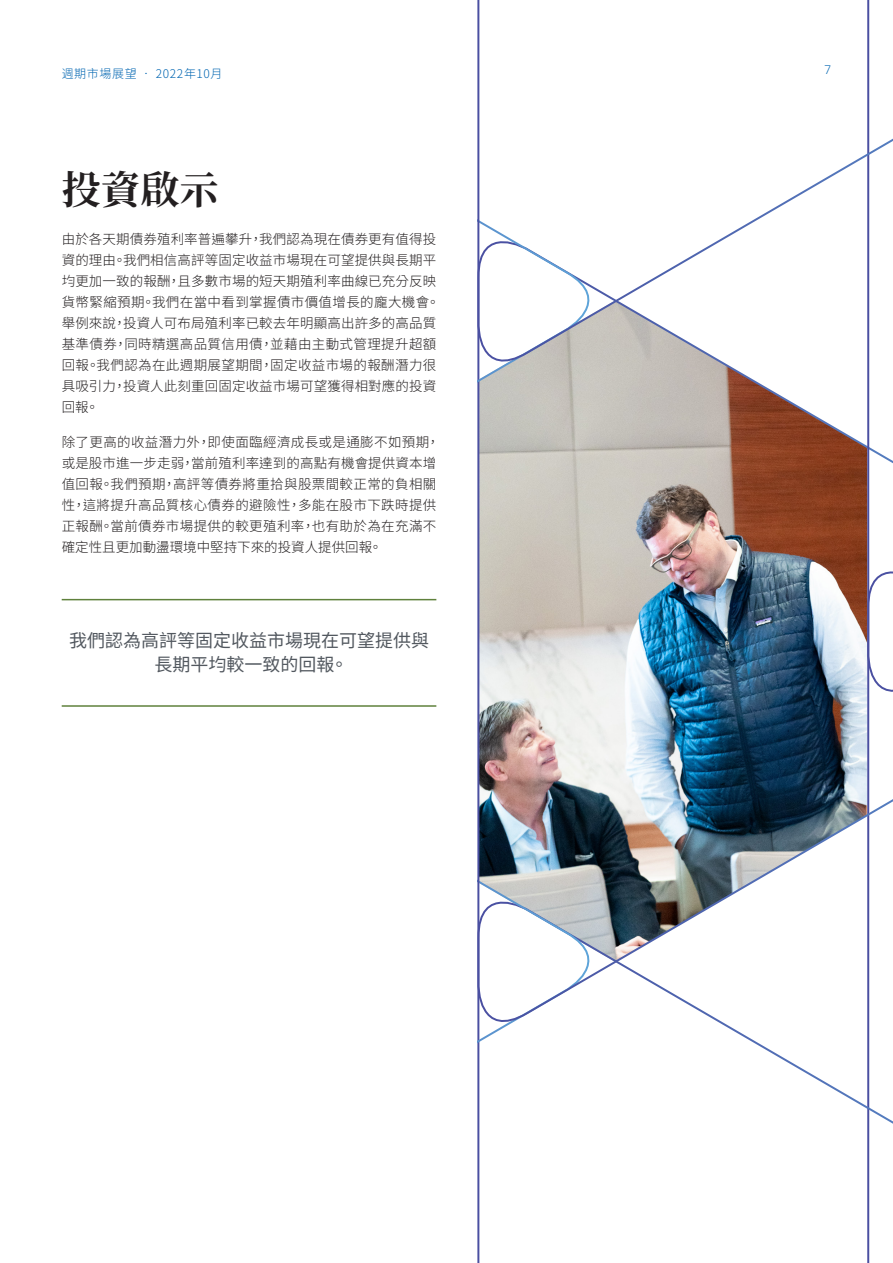
<style>
.page{position:relative;width:893px;height:1263px;background:#fff}
.page>*{position:absolute;margin:0;border:0;box-sizing:border-box;transform-origin:0 0}
.Headline_TC_B_26_31{font:700 39px "Noto Serif CJ Ktc";color:#231f20}
.Callout_Body_TC_R_12{font:18px/24px "Noto Sans CJ Ktc";color:#52585f;text-align:center}
.Body_Copy_TC_L_9_14{font:300 13.5px/21px "Noto Sans CJ Ktc";letter-spacing:.01em;color:#231f20}
.Body_Copy_TC_L_9_14-2{font:300 13.5px/21px "Noto Sans CJ Ktc";letter-spacing:.03em;color:#231f20}
.t1{font:300 12px "Noto Sans CJ Ksc";letter-spacing:.05em;color:#0165b1}
.t2{font:300 12px "Roboto";color:#0165b1}
</style>
<div class="page">
<svg style="left:477px;top:1041px;width:4px;height:222px"></svg>
<img style="left:477px;top:381px;width:389px;height:660px">
<svg style="left:866px;top:381px;width:27px;height:882px"></svg>
<svg style="left:477px;top:381px;width:139px;height:330px;background:#cdcac5"></svg>
<svg style="left:477px;top:0;width:416px;height:381px"></svg>
<hr style="left:62px;top:705px;width:374px;height:2px;background:#5f813c">
<hr style="left:62px;top:599px;width:374px;height:1px;background:#5f813c">
<p class="t1" style="left:62px;top:66px;width:162px">週期市場展望 • 2022年10月</p>
<p class="t2" style="left:825px;top:61px;width:8px">7</p>
<p class="Headline_TC_B_26_31" style="left:62px;top:168px;width:159px">投資啟示</p>
<p class="Body_Copy_TC_L_9_14" style="left:62px;top:229px;width:380px">由於各天期債券殖利率普遍攀升，我們認為現在債券更有值得投資的理由。我們相信高評等固定收益市場現在可望提供與長期平均更加一致的報酬，且多數市場的短天期殖利率曲線已充分反映貨幣緊縮預期。我們在當中看到掌握債市價值增長的龐大機會。舉例來說，投資人可布局殖利率已較去年明顯高出許多的高品質基準債券，同時精選高品質信用債，並藉由主動式管理提升超額回報。我們認為在此週期展望期間，固定收益市場的報酬潛力很具吸引力，投資人此刻重回固定收益市場可望獲得相對應的投資回報。</p>
<p class="Body_Copy_TC_L_9_14-2" style="left:62px;top:431px;width:380px">除了更高的收益潛力外，即使面臨經濟成長或是通膨不如預期，或是股市進一步走弱，當前殖利率達到的高點有機會提供資本增值回報。我們預期，高評等債券將重拾與股票間較正常的負相關性，這將提升高品質核心債券的避險性，多能在股市下跌時提供正報酬。當前債券市場提供的較更殖利率，也有助於為在充滿不確定性且更加動盪環境中堅持下來的投資人提供回報。</p>
<p class="Callout_Body_TC_R_12" style="left:69px;top:629px;width:361px">我們認為高評等固定收益市場現在可望提供與長期平均較一致的回報。</p>
</div>
